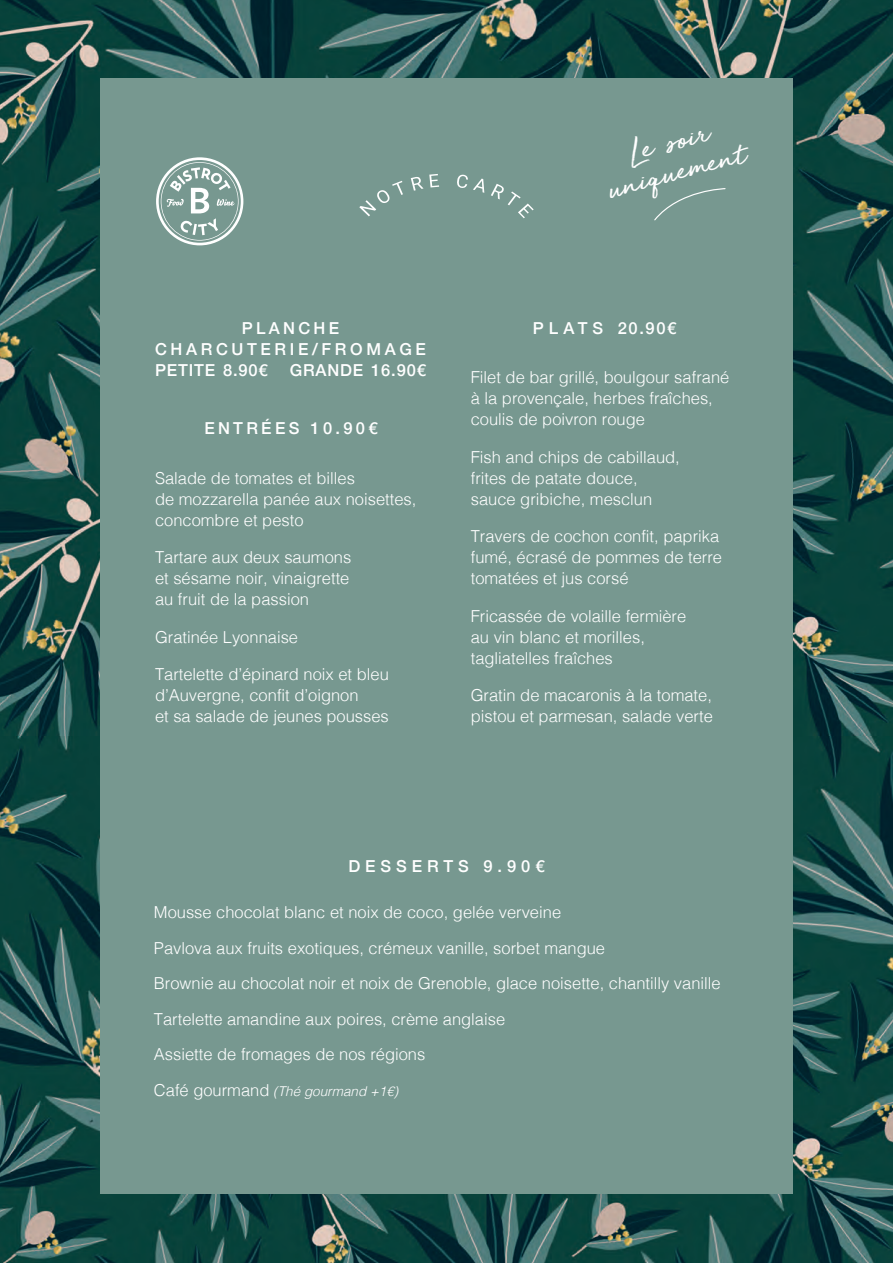
<style>
.page{position:relative;width:893px;height:1263px;background:#fff}
.page>*{position:absolute;margin:0;border:0;box-sizing:border-box;transform-origin:0 0}
.t1{font:35.4px/30.6px "Golden Plains";color:#fff;text-align:center}
.t2{font:300 16.5px/21px "Helvetica";color:#fff}
.t3{font:500 16.5px "Helvetica Neue";letter-spacing:.2em;color:#fff}
.t4{font:500 16.5px/21px "Helvetica Neue";letter-spacing:.22em;color:#fff}
.t5{font:500 16.5px "Helvetica Neue";letter-spacing:.3em;color:#fff}
.t6{font:500 16.5px "Helvetica Neue";letter-spacing:.05em;color:#fff}
.t7{font:italic 300 13.5px "Helvetica";color:#fff}
.s1{font-style:normal;font-size:16.5px}
</style>
<div class="page">
<img style="left:0;top:0;width:893px;height:1263px">
<div style="left:100px;top:79px;width:693px;height:1115px;background:#779890"></div>
<svg style="left:156px;top:157px;width:87px;height:88px"></svg>
<svg style="left:359px;top:181px;width:44px;height:35px"></svg>
<svg style="left:411px;top:177px;width:12px;height:14px"></svg>
<svg style="left:429px;top:174px;width:10px;height:13px"></svg>
<svg style="left:457px;top:175px;width:27px;height:18px"></svg>
<svg style="left:491px;top:184px;width:43px;height:34px"></svg>
<svg style="left:654px;top:188px;width:72px;height:33px"></svg>
<h1 class="t1" style="left:598px;top:148px;width:143px;rotate:-15deg">Le soir uniquement</h1>
<p class="t3" style="left:242px;top:314px;width:99px">PLANCHE</p>
<p class="t3" style="left:533px;top:314px;width:145px">P L AT S 20.90€</p>
<p class="t4" style="left:155px;top:337px;width:272px">CHARCUTERIE/FROMAGE<br>PETITE 8.90€</p>
<p class="t6" style="left:290px;top:356px;width:138px">GRANDE 16.90€</p>
<p class="t2" style="left:471px;top:366px;width:260px">Filet de bar grillé, boulgour safrané à la provençale, herbes fraîches, coulis de poivron rouge</p>
<p class="t2" style="left:471px;top:445px;width:211px">Fish and chips de cabillaud, frites de patate douce, sauce gribiche, mesclun</p>
<p class="t2" style="left:471px;top:525px;width:253px">Travers de cochon confit, paprika fumé, écrasé de pommes de terre tomatées et jus corsé</p>
<p class="t2" style="left:471px;top:604px;width:217px">Fricassée de volaille fermière au vin blanc et morilles, tagliatelles fraîches</p>
<p class="t2" style="left:471px;top:684px;width:244px">Gratin de macaronis à la tomate, pistou et parmesan, salade verte</p>
<p class="t3" style="left:204px;top:415px;width:175px">ENTRÉES 10.90€</p>
<p class="t2" style="left:155px;top:466px;width:263px">Salade de tomates et billes<br>de mozzarella panée aux noisettes, concombre et pesto</p>
<p class="t2" style="left:155px;top:546px;width:198px;text-align:justify">Tartare aux deux saumons et sésame noir, vinaigrette au fruit de la passion</p>
<p class="t2" style="left:155px;top:625px;width:145px">Gratinée Lyonnaise</p>
<p class="t2" style="left:155px;top:663px;width:235px">Tartelette d’épinard noix et bleu d’Auvergne, confit d’oignon<br>et sa salade de jeunes pousses</p>
<p class="t5" style="left:348px;top:853px;width:198px">DESSERTS 9.90€</p>
<p class="t2" style="left:154px;top:893px;width:568px;line-height:35.5px">Mousse chocolat blanc et noix de coco, gelée verveine<br>Pavlova aux fruits exotiques, crémeux vanille, sorbet mangue<br>Brownie au chocolat noir et noix de Grenoble, glace noisette, chantilly vanille Tartelette amandine aux poires, crème anglaise<br>Assiette de fromages de nos régions</p>
<p class="t7" style="left:154px;top:1079px;width:246px"><span class="s1">Café gourmand</span> (Thé gourmand +1€)</p>
</div>
